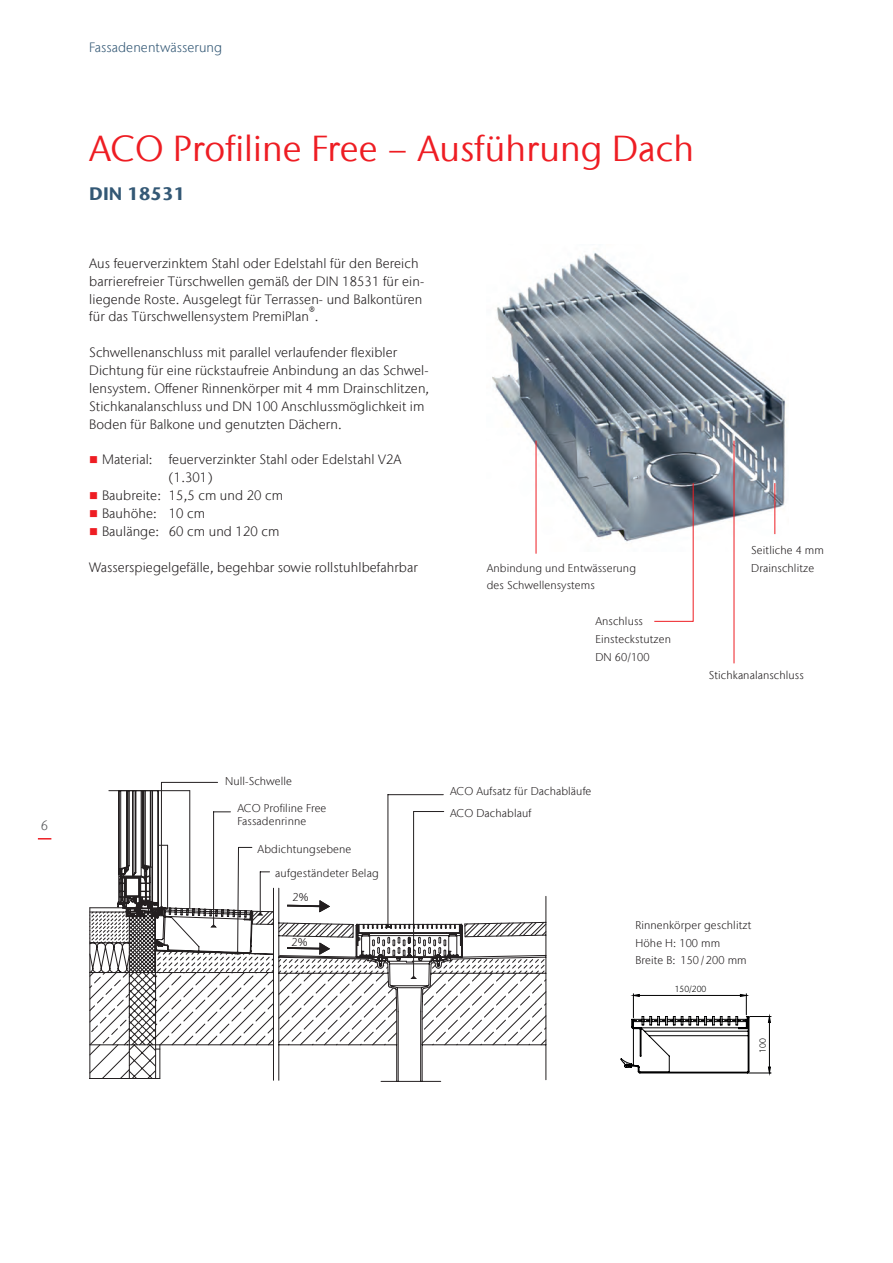
<style>
.page{position:relative;width:893px;height:1263px;background:#fff}
.page>*{position:absolute;margin:0;border:0;box-sizing:border-box;transform-origin:0 0}
.Heading{font:36px "Stone Sans IIITC Com";letter-spacing:.005em;color:#ee1d23}
.Heading-2{font:700 18px "Stone Sans IIITC Com";letter-spacing:.005em;color:#335875}
.Body_copy{font:300 13.5px/17.9px "Stone Sans IIITC Com";letter-spacing:.005em;color:#231f20}
.t1{font:300 13.5px "Stone Sans IIITC Com";letter-spacing:.005em;color:#335875}
.t2{font:300 13.5px "Stone Sans IIITC Com";color:#57585a}
.t3{font:300 11.25px "Stone Sans IIITC Com";letter-spacing:.01em;color:#231f20}
.t4{font:300 8.85px "Stone Sans IIITC Com";color:#000001}
.s1{color:#ee1d23}
</style>
<div class="page">
<svg style="left:621px;top:994px;width:150px;height:80px"></svg>
<img style="left:492px;top:252px;width:294px;height:299px">
<svg style="left:653px;top:482px;width:41px;height:140px"></svg>
<hr style="left:536px;top:441px;width:1px;height:113px;background:#ee1d23">
<hr style="left:774px;top:483px;width:1px;height:51px;background:#ee1d23">
<hr style="left:734px;top:441px;width:1px;height:222px;background:#ee1d23">
<svg style="left:273px;top:896px;width:273px;height:186px"></svg>
<hr style="left:161px;top:782px;width:57px;height:1px;background:#231f20">
<hr style="left:161px;top:782px;width:1px;height:126px;background:#231f20">
<svg style="left:89px;top:790px;width:377px;height:289px"></svg>
<svg style="left:38px;top:838px;width:13px;height:1px"></svg>
<p class="t2" style="left:41px;top:816px;width:9px">6</p>
<p class="t1" style="left:89px;top:38px;width:135px">Fassadenentwässerung</p>
<p class="Heading" style="left:89px;top:126px;width:606px">ACO Profiline Free − Ausführung Dach</p>
<p class="Heading-2" style="left:89px;top:182px;width:97px">DIN 18531</p>
<p class="Body_copy" style="left:89px;top:254px;width:336px">Aus feuerverzinktem Stahl oder Edelstahl für den Bereich barrierefreier Türschwellen gemäß der DIN 18531 für ein&shy;liegende Roste. Ausgelegt für Terrassen- und Balkontüren für das Türschwellensystem PremiPlan®.</p>
<p class="Body_copy" style="left:89px;top:343px;width:341px">Schwellenanschluss mit parallel verlaufender flexibler Dichtung für eine rückstaufreie Anbindung an das Schwel&shy;lensystem. Offener Rinnenkörper mit 4 mm Drainschlitzen, Stichkanalanschluss und DN 100 Anschlussmöglichkeit im Boden für Balkone und genutzten Dächern.</p>
<p class="Body_copy" style="left:169px;top:451px;width:234px;text-indent:-80px"><span class="s1">■</span> Material: feuerverzinkter Stahl oder Edelstahl V2A (1.301)</p>
<p class="Body_copy" style="left:89px;top:486px;width:195px"><span class="s1">■</span> Baubreite: 15,5 cm und 20 cm</p>
<p class="Body_copy" style="left:89px;top:504px;width:117px"><span class="s1">■</span> Bauhöhe: 10 cm</p>
<p class="Body_copy" style="left:89px;top:522px;width:192px"><span class="s1">■</span> Baulänge: 60 cm und 120 cm</p>
<p class="Body_copy" style="left:89px;top:558px;width:330px">Wasserspiegelgefälle, begehbar sowie rollstuhlbefahrbar</p>
<p class="t3" style="left:487px;top:561px;width:151px">Anbindung und Entwässerung</p>
<p class="t3" style="left:487px;top:578px;width:110px">des Schwellensystems</p>
<p class="t3" style="left:595px;top:614px;width:49px">Anschluss</p>
<p class="t3" style="left:595px;top:632px;width:77px">Einsteckstutzen</p>
<p class="t3" style="left:595px;top:650px;width:56px">DN 60/100</p>
<p class="t3" style="left:751px;top:543px;width:74px">Seitliche 4 mm</p>
<p class="t3" style="left:751px;top:561px;width:64px">Drainschlitze</p>
<p class="t3" style="left:709px;top:668px;width:96px">Stichkanalanschluss</p>
<p class="t3" style="left:225px;top:774px;width:68px">Null-Schwelle</p>
<p class="t3" style="left:237px;top:801px;width:90px">ACO Profiline Free</p>
<p class="t3" style="left:237px;top:814px;width:70px">Fassadenrinne</p>
<p class="t3" style="left:258px;top:842px;width:95px">Abdichtungsebene</p>
<p class="t3" style="left:275px;top:866px;width:105px">aufgeständeter Belag</p>
<p class="t3" style="left:293px;top:890px;width:18px">2%</p>
<p class="t3" style="left:292px;top:935px;width:18px">2%</p>
<p class="t3" style="left:450px;top:784px;width:143px">ACO Aufsatz für Dachabläufe</p>
<p class="t3" style="left:450px;top:806px;width:83px">ACO Dachablauf</p>
<p class="t3" style="left:635px;top:918px;width:117px">Rinnenkörper geschlitzt</p>
<p class="t3" style="left:635px;top:936px;width:86px">Höhe H: 100 mm</p>
<p class="t3" style="left:635px;top:954px;width:113px">Breite B: 150 / 200 mm</p>
<p class="t4" style="left:675px;top:984px;width:33px">150/200</p>
<p class="t4" style="left:757px;top:1052px;width:16px;rotate:-90deg">100</p>
</div>
